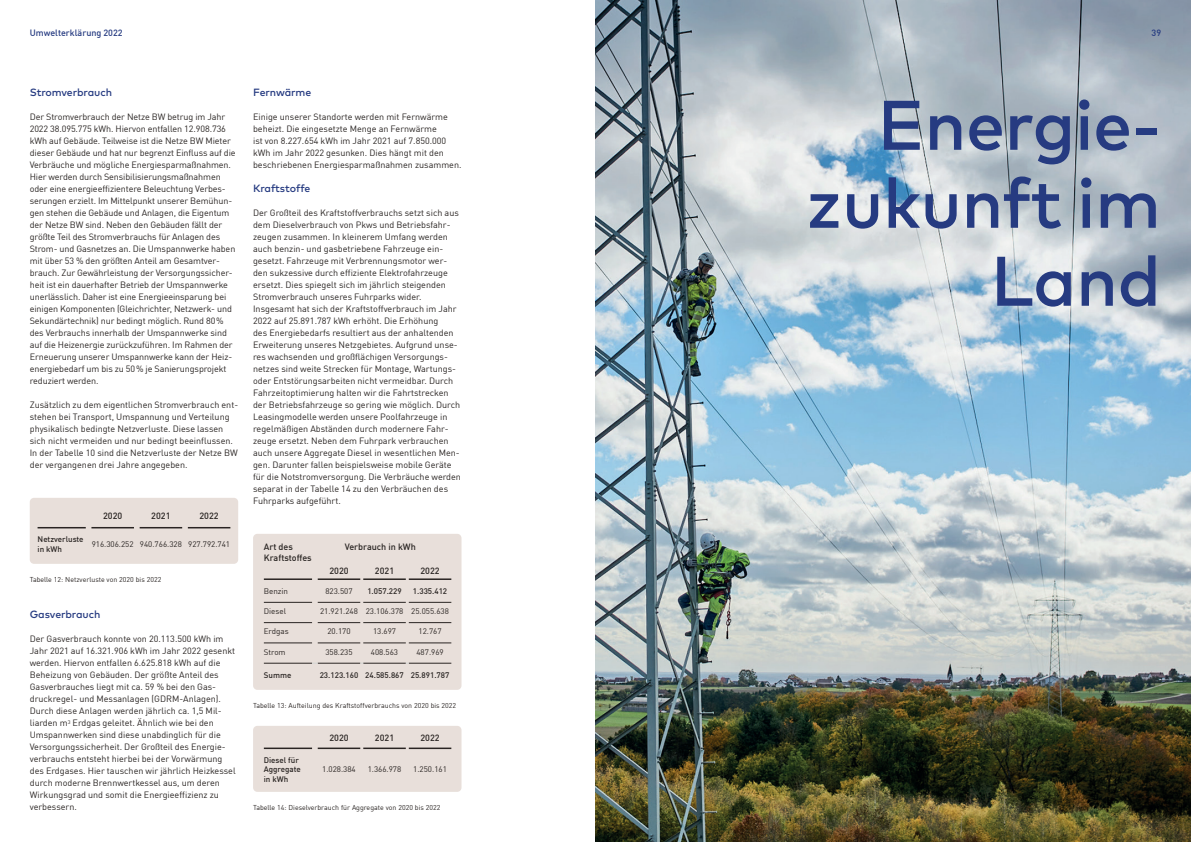
<style>
.page{position:relative;width:1191px;height:842px;background:#fff}
.page>*{position:absolute;margin:0;border:0;box-sizing:border-box;transform-origin:0 0}
.t1{font:500 70px/78px "Mark OT";letter-spacing:-.01em;color:#263b81;text-align:right}
.t2{font:500 10.5px "Mark OT";letter-spacing:-.01em;color:#263b81}
.t3{font:9px/12px "En BWDIN Pro";color:#292422}
.t4{font:500 9px/11px "En BWDIN Pro";color:#292422}
.t5{font:500 9px "En BWDIN Pro";color:#263b81}
.t6{font:8px "En BWDIN Pro";color:#292422}
.t7{font:500 8px/9.5px "En BWDIN Pro";color:#292422}
.t8{font:7px "En BWDIN Pro";color:#292422}
</style>
<div class="page">
<img style="left:595px;top:0;width:596px;height:842px">
<div style="left:30px;top:498px;width:208px;height:66px;background:#e8dfda;border-radius:4px"></div>
<hr style="left:38px;top:527px;width:48px;height:1px;background:#292422">
<hr style="left:91px;top:527px;width:43px;height:1px;background:#292422">
<hr style="left:140px;top:527px;width:42px;height:1px;background:#292422">
<hr style="left:188px;top:527px;width:42px;height:1px;background:#292422">
<div style="left:253px;top:534px;width:208px;height:156px;background:#e8dfda;border-radius:4px"></div>
<div style="left:253px;top:726px;width:208px;height:66px;background:#e8dfda;border-radius:4px"></div>
<hr style="left:264px;top:602px;width:48px;height:1px;background:#292422">
<hr style="left:318px;top:602px;width:42px;height:1px;background:#292422">
<hr style="left:363px;top:602px;width:43px;height:1px;background:#292422">
<hr style="left:409px;top:602px;width:42px;height:1px;background:#292422">
<hr style="left:264px;top:622px;width:48px;height:1px;background:#292422">
<hr style="left:318px;top:622px;width:42px;height:1px;background:#292422">
<hr style="left:363px;top:622px;width:43px;height:1px;background:#292422">
<hr style="left:409px;top:622px;width:42px;height:1px;background:#292422">
<hr style="left:264px;top:643px;width:48px;height:1px;background:#292422">
<hr style="left:318px;top:643px;width:42px;height:1px;background:#292422">
<hr style="left:363px;top:643px;width:43px;height:1px;background:#292422">
<hr style="left:409px;top:643px;width:42px;height:1px;background:#292422">
<hr style="left:264px;top:578px;width:48px;height:2px;background:#292422">
<hr style="left:318px;top:578px;width:42px;height:2px;background:#292422">
<hr style="left:363px;top:578px;width:43px;height:2px;background:#292422">
<hr style="left:409px;top:578px;width:42px;height:2px;background:#292422">
<hr style="left:264px;top:663px;width:48px;height:1px;background:#292422">
<hr style="left:318px;top:663px;width:42px;height:1px;background:#292422">
<hr style="left:363px;top:663px;width:43px;height:1px;background:#292422">
<hr style="left:409px;top:663px;width:42px;height:1px;background:#292422">
<hr style="left:264px;top:747px;width:48px;height:2px;background:#292422">
<hr style="left:318px;top:747px;width:42px;height:2px;background:#292422">
<hr style="left:363px;top:747px;width:43px;height:2px;background:#292422">
<hr style="left:409px;top:747px;width:42px;height:2px;background:#292422">
<p class="t5" style="left:30px;top:25px;width:94px">Umwelterklärung 2022</p>
<p class="t5" style="left:1151px;top:25px;width:11px">39</p>
<p class="t2" style="left:30px;top:85px;width:84px">Stromverbrauch</p>
<p class="t3" style="left:30px;top:110px;width:207px">Der Stromverbrauch der Netze BW betrug im Jahr 2022 38.095.775 kWh. Hiervon entfallen 12.908.736 kWh auf Gebäude. Teilweise ist die Netze BW Mieter dieser Gebäude und hat nur begrenzt Einfluss auf die Verbräuche und mögliche Energiesparmaßnahmen.<br>Hier werden durch Sensibilisierungsmaßnahmen oder eine energieeffizientere Beleuchtung Verbes&shy;serungen erzielt. Im Mittelpunkt unserer Bemühun&shy;gen stehen die Gebäude und Anlagen, die Eigentum der Netze BW sind. Neben den Gebäuden fällt der größte Teil des Stromverbrauchs für Anlagen des Strom- und Gasnetzes an. Die Umspannwerke haben mit über 53 % den größten Anteil am Gesamtver&shy;brauch. Zur Gewährleistung der Versorgungssicher&shy;heit ist ein dauerhafter Betrieb der Umspannwerke unerlässlich. Daher ist eine Energieeinsparung bei einigen Komponenten (Gleichrichter, Netzwerk- und Sekundärtechnik) nur bedingt möglich. Rund 80% des Verbrauchs innerhalb der Umspannwerke sind auf die Heizenergie zurückzuführen. Im Rahmen der Erneuerung unserer Umspannwerke kann der Heiz&shy;energiebedarf um bis zu 50% je Sanierungsprojekt reduziert werden.</p>
<p class="t3" style="left:30px;top:398px;width:210px">Zusätzlich zu dem eigentlichen Stromverbrauch ent&shy;stehen bei Transport, Umspannung und Verteilung physikalisch bedingte Netzverluste. Diese lassen sich nicht vermeiden und nur bedingt beeinflussen.<br>In der Tabelle 10 sind die Netzverluste der Netze BW der vergangenen drei Jahre angegeben.</p>
<p class="t4" style="left:103px;top:509px;width:21px">2020</p>
<p class="t4" style="left:151px;top:509px;width:21px">2021</p>
<p class="t4" style="left:199px;top:509px;width:21px">2022</p>
<p class="t7" style="left:38px;top:534px;width:48px">Netzverluste in kWh</p>
<p class="t6" style="left:92px;top:538px;width:140px">916.306.252 940.766.328 927.792.741</p>
<p class="t8" style="left:30px;top:574px;width:133px">Tabelle 12: Netzverluste von 2020 bis 2022</p>
<p class="t2" style="left:30px;top:607px;width:72px">Gasverbrauch</p>
<p class="t3" style="left:30px;top:632px;width:207px">Der Gasverbrauch konnte von 20.113.500 kWh im Jahr 2021 auf 16.321.906 kWh im Jahr 2022 gesenkt werden. Hiervon entfallen 6.625.818 kWh auf die Beheizung von Gebäuden. Der größte Anteil des Gasverbrauches liegt mit ca. 59 % bei den Gas&shy;druckregel- und Messanlagen (GDRM-Anlagen).<br>Durch diese Anlagen werden jährlich ca. 1,5 Mil&shy;liarden m<sup>3</sup> Erdgas geleitet. Ähnlich wie bei den Umspannwerken sind diese unabdinglich für die Versorgungssicherheit. Der Großteil des Energie&shy;verbrauchs entsteht hierbei bei der Vorwärmung des Erdgases. Hier tauschen wir jährlich Heizkessel durch moderne Brennwertkessel aus, um deren Wirkungsgrad und somit die Energieeffizienz zu verbessern.</p>
<p class="t2" style="left:253px;top:85px;width:60px">Fernwärme</p>
<p class="t3" style="left:253px;top:110px;width:210px">Einige unserer Standorte werden mit Fernwärme beheizt. Die eingesetzte Menge an Fernwärme<br>ist von 8.227.654 kWh im Jahr 2021 auf 7.850.000 kWh im Jahr 2022 gesunken. Dies hängt mit den beschriebenen Energiesparmaßnahmen zusammen.</p>
<p class="t2" style="left:253px;top:181px;width:59px">Kraftstoffe</p>
<p class="t3" style="left:253px;top:206px;width:209px">Der Großteil des Kraftstoffverbrauchs setzt sich aus dem Dieselverbrauch von Pkws und Betriebsfahr&shy;zeugen zusammen. In kleinerem Umfang werden auch benzin- und gasbetriebene Fahrzeuge ein&shy;gesetzt. Fahrzeuge mit Verbrennungsmotor wer&shy;den sukzessive durch effiziente Elektrofahrzeuge ersetzt. Dies spiegelt sich im jährlich steigenden Stromverbrauch unseres Fuhrparks wider.<br>Insgesamt hat sich der Kraftstoffverbrauch im Jahr 2022 auf 25.891.787 kWh erhöht. Die Erhöhung<br>des Energiebedarfs resultiert aus der anhaltenden Erweiterung unseres Netzgebietes. Aufgrund unse&shy;res wachsenden und großflächigen Versorgungs&shy;netzes sind weite Strecken für Montage, Wartungs&shy;oder Entstörungsarbeiten nicht vermeidbar. Durch Fahrzeitoptimierung halten wir die Fahrtstrecken der Betriebsfahrzeuge so gering wie möglich. Durch Leasingmodelle werden unsere Poolfahrzeuge in regelmäßigen Abständen durch modernere Fahr&shy;zeuge ersetzt. Neben dem Fuhrpark verbrauchen auch unsere Aggregate Diesel in wesentlichen Men&shy;gen. Darunter fallen beispielsweise mobile Geräte für die Notstromversorgung. Die Verbräuche werden separat in der Tabelle 14 zu den Verbräuchen des Fuhrparks aufgeführt.</p>
<p class="t4" style="left:264px;top:540px;width:49px">Art des<br>Kraftstoffes</p>
<p class="t4" style="left:345px;top:540px;width:73px">Verbrauch in kWh</p>
<p class="t4" style="left:329px;top:564px;width:21px">2020</p>
<p class="t4" style="left:375px;top:564px;width:21px">2021</p>
<p class="t4" style="left:420px;top:564px;width:21px">2022</p>
<p class="t6" style="left:264px;top:585px;width:26px">Benzin</p>
<p class="t6" style="left:325px;top:585px;width:29px">823.507</p>
<p class="t7" style="left:367px;top:585px;width:36px">1.057.229</p>
<p class="t7" style="left:413px;top:585px;width:36px">1.335.412</p>
<p class="t6" style="left:264px;top:605px;width:24px">Diesel</p>
<p class="t6" style="left:320px;top:605px;width:130px">21.921.248 23.106.378 25.055.638</p>
<p class="t6" style="left:264px;top:625px;width:26px">Erdgas</p>
<p class="t6" style="left:327px;top:625px;width:25px">20.170</p>
<p class="t6" style="left:373px;top:625px;width:25px">13.697</p>
<p class="t6" style="left:418px;top:625px;width:25px">12.767</p>
<p class="t6" style="left:264px;top:645px;width:23px">Strom</p>
<p class="t6" style="left:325px;top:645px;width:29px">358.235</p>
<p class="t6" style="left:371px;top:645px;width:29px">408.563</p>
<p class="t6" style="left:416px;top:645px;width:29px">487.969</p>
<p class="t7" style="left:264px;top:669px;width:29px">Summe</p>
<p class="t7" style="left:320px;top:669px;width:131px">23.123.160 24.585.867 25.891.787</p>
<p class="t8" style="left:253px;top:700px;width:205px">Tabelle 13: Aufteilung des Kraftstoffverbrauchs von 2020 bis 2022</p>
<p class="t4" style="left:329px;top:731px;width:21px">2020</p>
<p class="t4" style="left:375px;top:731px;width:21px">2021</p>
<p class="t4" style="left:420px;top:731px;width:21px">2022</p>
<p class="t7" style="left:264px;top:754px;width:39px">Diesel für<br>Aggregate in kWh</p>
<p class="t6" style="left:322px;top:763px;width:35px">1.028.384</p>
<p class="t6" style="left:368px;top:763px;width:35px">1.366.978</p>
<p class="t6" style="left:413px;top:763px;width:35px">1.250.161</p>
<p class="t8" style="left:253px;top:802px;width:189px">Tabelle 14: Dieselverbrauch für Aggregate von 2020 bis 2022</p>
<h1 class="t1" style="left:806px;top:84px;width:357px">Energie&shy;zukunft im<br>Land</h1>
</div>
